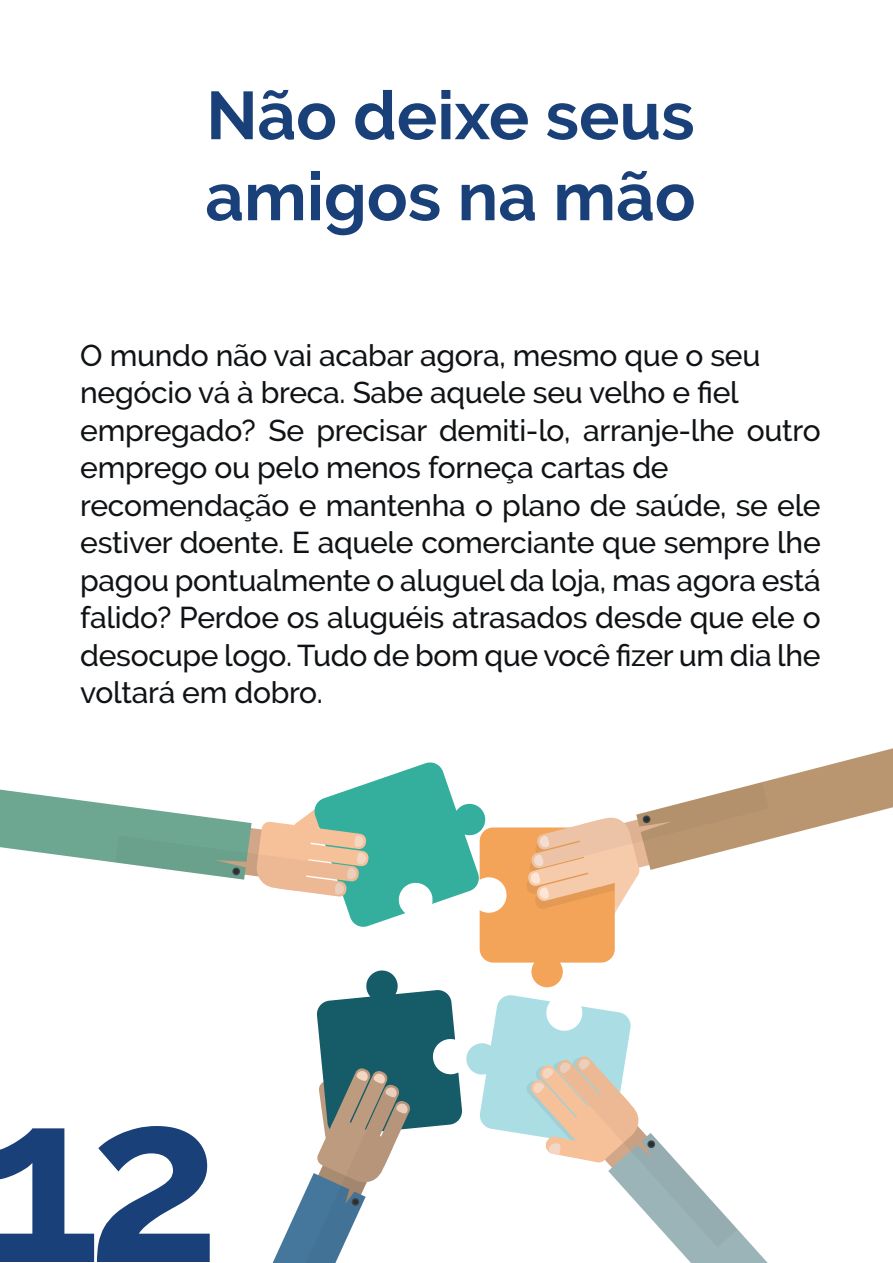
<style>
.page{position:relative;width:893px;height:1263px;background:#fff}
.page>*{position:absolute;margin:0;border:0;box-sizing:border-box;transform-origin:0 0}
.t1{font:700 234px "Raleway";color:#194079}
.t2{font:700 67.5px/81px "Raleway";color:#194079}
.t3{font:500 30px/37.5px "Raleway";letter-spacing:-.01em;color:#101315}
</style>
<div class="page">
<svg style="left:0;top:748px;width:893px;height:515px"></svg>
<h2 class="t2" style="left:205px;top:75px;width:492px">Não deixe seus amigos na mão</h2>
<p class="t3" style="left:80px;top:336px;width:742px">O mundo não vai acabar agora, mesmo que o seu negócio vá à breca. Sabe aquele seu velho e fiel empregado? Se precisar demiti-lo, arranje-lhe outro emprego ou pelo menos forneça cartas de recomendação e mantenha o plano de saúde, se ele estiver doente. E aquele comerciante que sempre lhe pagou pontualmente o aluguel da loja, mas agora está falido? Perdoe os aluguéis atrasados desde que ele o desocupe logo. Tudo de bom que você fizer um dia lhe voltará em dobro.</p>
<h1 class="t1" style="left:-16px;top:1046px;width:237px">12</h1>
</div>
